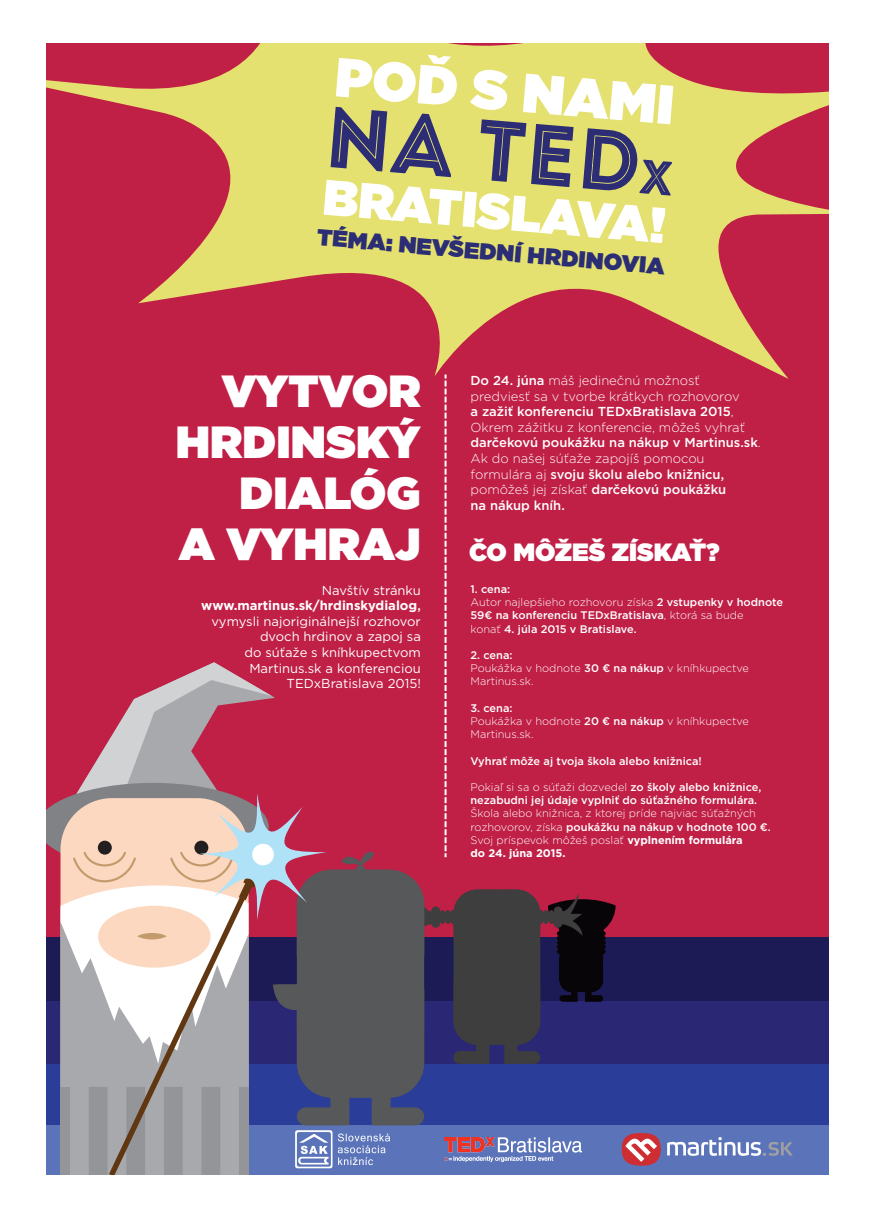
<style>
.page{position:relative;width:871px;height:1219px;background:#fff}
.page>*{position:absolute;margin:0;border:0;box-sizing:border-box;transform-origin:0 0}
.t1{font:86px "Intro Inline";color:#2c2d74}
.t2{font:900 55px "Gotham";color:#fff}
.t3{font:900 50px "Gotham";color:#fff}
.t4{font:900 45px/51px "Gotham";color:#fff;text-align:right}
.t5{font:900 25px "Gotham";color:#fff}
.t6{font:900 23px "Gotham";color:#2b2e74}
.t7{font:300 13px/15.6px "Gotham";color:#fff}
.t8{font:13px/15.6px "Gotham";color:#fff;text-align:right}
.t9{font:300 11px/13.2px "Gotham";color:#fff}
.t10{font:500 11px/13.2px "Gotham";color:#fff}
.s1{font-size:48px}
.s2{font-weight:500}
.s3{font-size:45px}
.s4{font-weight:300}
.s5{font-weight:700}
</style>
<div class="page">
<div style="left:46px;top:43px;width:782px;height:1132px;background:#c01f46"></div>
<div style="left:46px;top:1062px;width:782px;height:64px;background:#2a3d98"></div>
<div style="left:46px;top:1001px;width:782px;height:63px;background:#2a2875"></div>
<div style="left:46px;top:1125px;width:782px;height:50px;background:#5b74b9"></div>
<div style="left:46px;top:937px;width:782px;height:64px;background:#1c1b55"></div>
<div style="left:453px;top:889px;width:87px;height:156px;background:#3e3e3f;border-radius:24px"></div>
<div style="left:439px;top:910px;width:7px;height:14px;background:#3e3e3f;border-radius:50%"></div>
<div style="left:444px;top:910px;width:7px;height:14px;background:#3e3e3f;border-radius:50%"></div>
<div style="left:449px;top:910px;width:7px;height:14px;background:#3e3e3f;border-radius:50%"></div>
<div style="left:431px;top:906px;width:9px;height:22px;background:#3e3e3f;border-radius:4px"></div>
<div style="left:542px;top:910px;width:7px;height:14px;background:#3e3e3f;border-radius:50%"></div>
<div style="left:537px;top:910px;width:7px;height:14px;background:#3e3e3f;border-radius:50%"></div>
<svg style="left:547px;top:894px;width:68px;height:107px"></svg>
<div style="left:553px;top:906px;width:9px;height:22px;background:#3e3e3f;border-radius:4px"></div>
<svg style="left:453px;top:889px;width:87px;height:51px"></svg>
<div style="left:473px;top:936px;width:7px;height:6px;background:#3e3e3f;border-radius:50%"></div>
<svg style="left:453px;top:948px;width:87px;height:116px"></svg>
<svg style="left:46px;top:662px;width:389px;height:513px"></svg>
<svg style="left:46px;top:43px;width:782px;height:336px;fill:#e5e171"></svg>
<svg style="left:444px;top:375px;width:2px;height:481px"></svg>
<img style="left:445px;top:1138px;width:136px;height:23px">
<img style="left:294px;top:1130px;width:96px;height:40px">
<div style="left:621px;top:1133px;width:39px;height:33px;background:#ce2e31;border-radius:50%"></div>
<svg style="left:625px;top:1134px;width:31px;height:28px"></svg>
<svg style="left:667px;top:1137px;width:125px;height:19px"></svg>
<h2 class="t2" style="left:339px;top:37px;width:341px;rotate:5deg">POĎ S NAMI</h2>
<h1 class="t1" style="left:330px;top:85px;width:351px;rotate:5deg">na TED<span class="s1">x</span></h1>
<h3 class="t3" style="left:326px;top:161px;width:345px;rotate:5deg">BRATISLAVA!</h3>
<h3 class="t6" style="left:318px;top:220px;width:350px;rotate:5deg">TÉMA: NEVŠEDNÍ HRDINOVIA</h3>
<p class="t7" style="left:470px;top:372px;width:292px"><span class="s2">Do 24. júna</span> máš jedinečnú možnosť predviesť sa v tvorbe krátkych rozhovorov<br><span class="s2">a zažiť konferenciu TEDxBratislava 2015</span>, Okrem zážitku z konferencie, môžeš vyhrať <span class="s2">darčekovú poukážku na nákup v Martinus.sk</span>.<br>Ak do našej súťaže zapojíš pomocou formulára aj <span class="s2">svoju školu alebo knižnicu, </span>pomôžeš jej získať <span class="s2">darčekovú poukážku<br>na nákup kníh.</span></p>
<h3 class="t4" style="left:176px;top:365px;width:246px">VYTVOR<br>HRDINSKÝ<br>DIALÓG</h3>
<h3 class="t5" style="left:179px;top:534px;width:542px"><span class="s3">A VYHRAJ</span> ČO MÔŽEŠ ZÍSKAŤ?</h3>
<p class="t10" style="left:470px;top:582px;width:314px">1. cena:<br><span class="s4">Autor najlepšieho rozhovoru získa</span> 2 vstupenky v hodnote 59€ na konferenciu TEDxBratislava<span class="s4">, ktorá sa bude<br>konať</span> 4. júla 2015 v Bratislave.</p>
<p class="t9" style="left:470px;top:648px;width:280px"><span class="s2">2. cena:<br></span>Poukážka v hodnote <span class="s2">30 € na nákup</span> v kníhkupectve<br>Martinus.sk.</p>
<p class="t9" style="left:470px;top:701px;width:280px"><span class="s2">3. cena:<br></span>Poukážka v hodnote <span class="s2">20 € na nákup</span> v kníhkupectve<br>Martinus.sk.</p>
<p class="t10" style="left:470px;top:754px;width:233px">Vyhrať môže aj tvoja škola alebo knižnica!</p>
<p class="t10" style="left:470px;top:780px;width:292px"><span class="s4">Pokiaľ si sa o súťaži dozvedel</span> zo školy alebo knižnice, nezabudni jej údaje vyplniť do súťažného formulára.</p>
<p class="t9" style="left:470px;top:807px;width:302px">Škola alebo knižnica, z ktorej príde najviac súťažných rozhovorov, získa <span class="s2">poukážku na nákup v hodnote 100 €.<br></span>Svoj príspevok môžeš poslať <span class="s5">vyplnením formulára<br>do 24. júna 2015.</span></p>
<p class="t8" style="left:201px;top:582px;width:221px">Navštív stránku <span class="s5">www.martinus.sk/hrdinskydialog</span><span class="s2">, </span>vymysli najoriginálnejší rozhovor dvoch hrdinov a zapoj sa<br>do súťaže s kníhkupectvom<br>Martinus.sk a konferenciou<br>TEDxBratislava 2015!</p>
</div>
